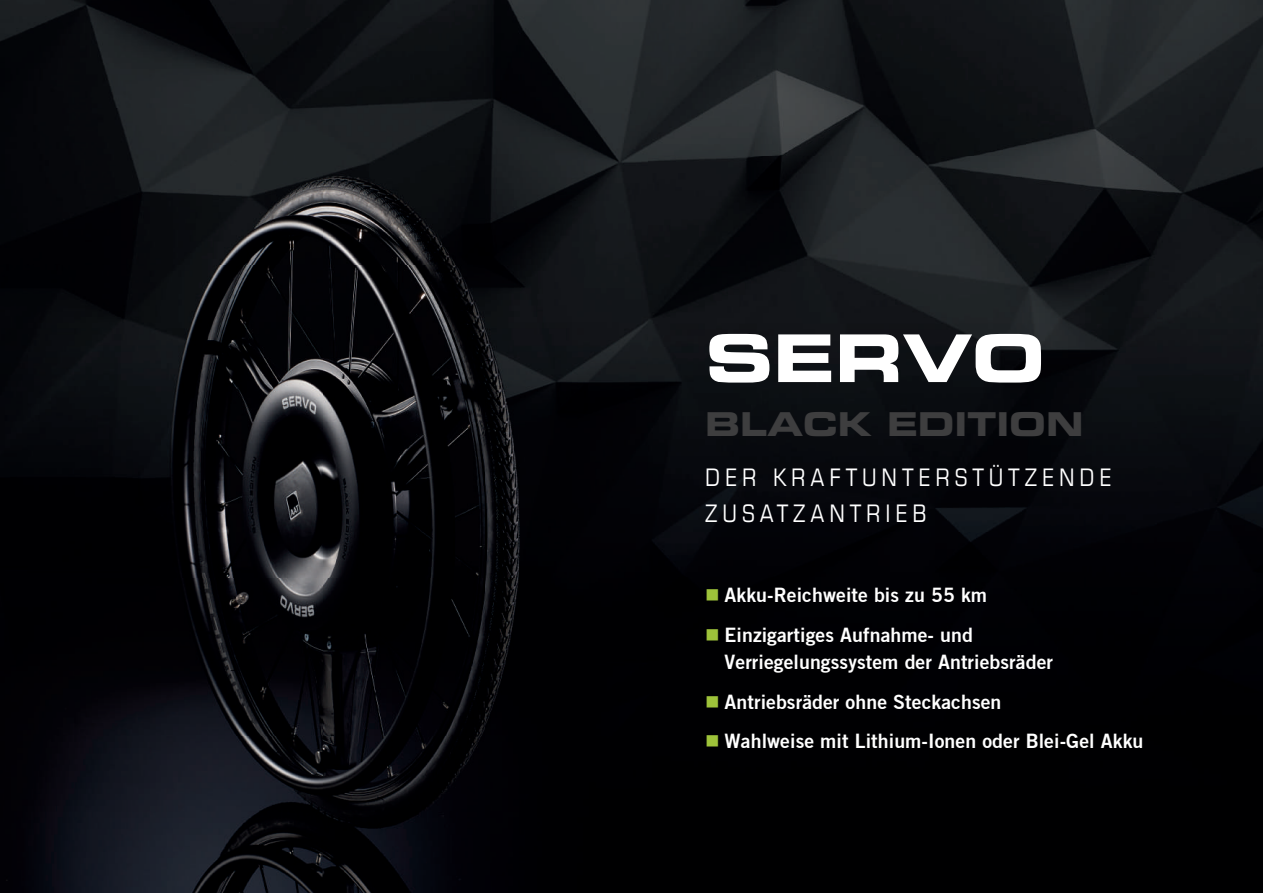
<style>
.page{position:relative;width:1263px;height:893px;background:#fff}
.page>*{position:absolute;margin:0;border:0;box-sizing:border-box;transform-origin:0 0}
.t1{font:65.85px "Eurostile LT Pro Bold Ex 2";color:#fff}
.t2{font:33px "Eurostile LT Pro Bold Ex 2";color:#3e3e3f}
.t3{font:condensed 24.15px/36.3px "Eurostile LT Pro";letter-spacing:.2em;color:#fff}
.t4{font:19.5px/27px "Trade Gothic Bold Two";letter-spacing:.005em;color:#fff}
.s1{color:#9ec33a}
</style>
<div class="page">
<img style="left:0;top:0;width:1263px;height:157px">
<img style="left:647px;top:157px;width:616px;height:736px">
<img style="left:0;top:108px;width:647px;height:785px">
<h1 class="t1" style="left:705px;top:312px;width:341px">SERVO</h1>
<h2 class="t2" style="left:705px;top:401px;width:380px">BLACK EDITION</h2>
<p class="t3" style="left:705px;top:459px;width:408px">DER KRAFTUNTERSTÜTZENDE<br>ZUSATZANTRIEB</p>
<p class="t4" style="left:705px;top:581px;width:283px"><span class="s1">■</span> Akku-Reichweite bis zu 55 km</p>
<p class="t4" style="left:724px;top:621px;width:330px;text-indent:-19px"><span class="s1">■</span> Einzigartiges Aufnahme- und<br>Verriegelungssystem der Antriebsräder</p>
<p class="t4" style="left:705px;top:688px;width:298px"><span class="s1">■</span> Antriebsräder ohne Steckachsen</p>
<p class="t4" style="left:705px;top:728px;width:440px"><span class="s1">■</span> Wahlweise mit Lithium-Ionen oder Blei-Gel Akku</p>
</div>
